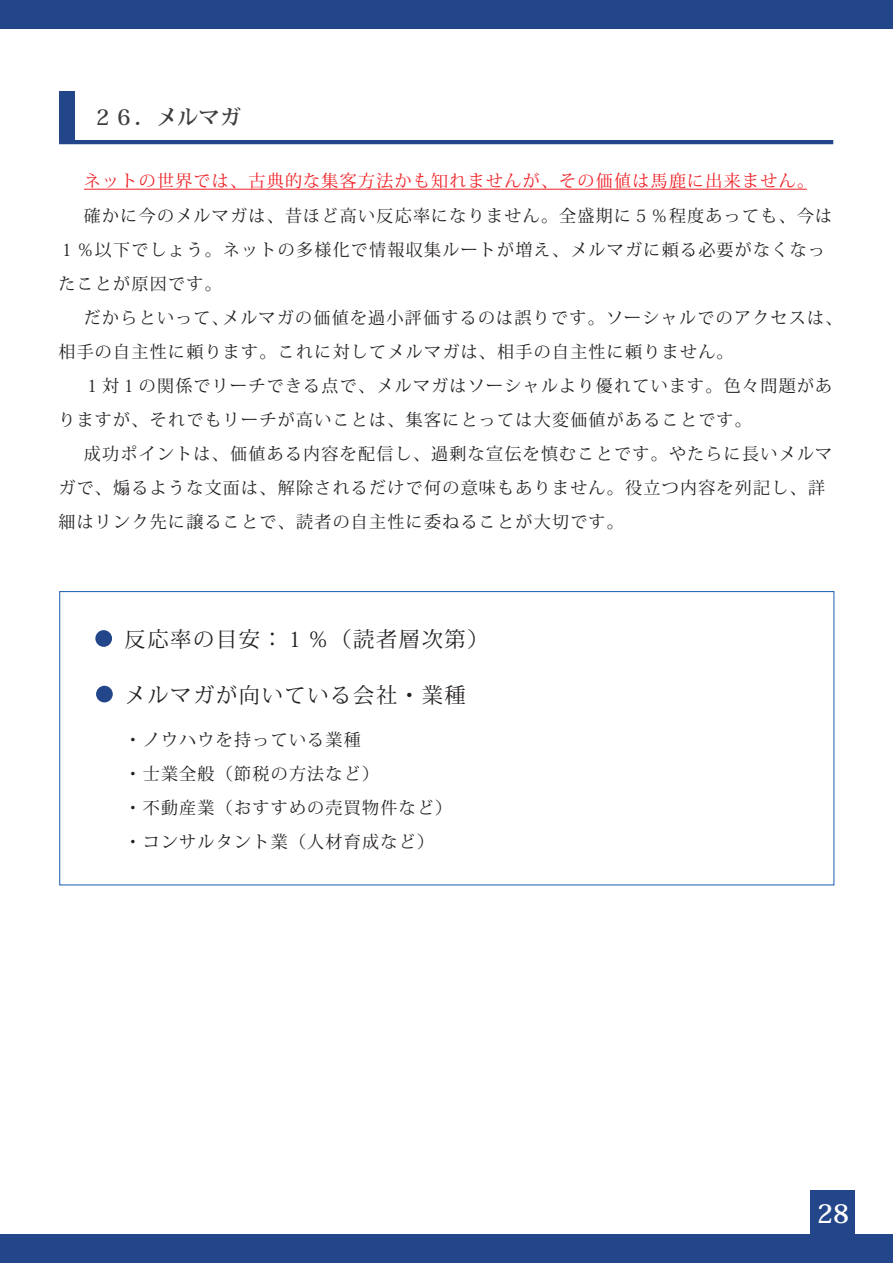
<style>
.page{position:relative;width:893px;height:1263px;background:#fff}
.page>*{position:absolute;margin:0;border:0;box-sizing:border-box;transform-origin:0 0}
.t1{font:700 25.5px "Koz Min Pr 6 N";color:#fff}
.t2{font:21.3px "Koz Min Pr 6 N";letter-spacing:.075em;color:#231f20}
.t3{font:700 21.3px "Koz Min Pr 6 N";color:#3e3e3f}
.t4{font:16.95px/34px "Koz Min Pr 6 N";letter-spacing:.075em;color:#231f20}
.t5{font:16.95px "Koz Min Pr 6 N";letter-spacing:.075em;color:#ee1d23}
</style>
<div class="page">
<div style="left:95px;top:630px;width:17px;height:17px;background:#224689;border-radius:50%"></div>
<div style="left:96px;top:686px;width:17px;height:16px;background:#224689;border-radius:50%"></div>
<div style="left:0;top:0;width:893px;height:28px;background:#224689"></div>
<div style="left:0;top:1235px;width:893px;height:28px;background:#224689"></div>
<div style="left:59px;top:92px;width:16px;height:50px;background:#224689"></div>
<div style="left:810px;top:1190px;width:45px;height:45px;background:#224689"></div>
<hr style="left:59px;top:140px;width:774px;height:4px;background:#224689">
<hr style="left:84px;top:189px;width:723px;height:1px;background:#ee1d23">
<p class="t3" style="left:92px;top:105px;width:150px">２６．メルマガ</p>
<p class="t5" style="left:84px;top:172px;width:732px">ネットの世界では、古典的な集客方法かも知れませんが、その価値は馬鹿に出来ません。</p>
<p class="t4" style="left:58px;top:199px;width:775px;text-indent:26px">確かに今のメルマガは、昔ほど高い反応率になりません。全盛期に５％程度あっても、今は<br>１％以下でしょう。ネットの多様化で情報収集ルートが増え、メルマガに頼る必要がなくなったことが原因です。</p>
<p class="t4" style="left:58px;top:301px;width:786px;text-indent:26px">だからといって、メルマガの価値を過小評価するのは誤りです。ソーシャルでのアクセスは、相手の自主性に頼ります。これに対してメルマガは、相手の自主性に頼りません。</p>
<p class="t4" style="left:58px;top:369px;width:775px;text-indent:26px">１対１の関係でリーチできる点で、メルマガはソーシャルより優れています。色々問題がありますが、それでもリーチが高いことは、集客にとっては大変価値があることです。</p>
<p class="t4" style="left:58px;top:437px;width:775px;text-indent:26px">成功ポイントは、価値ある内容を配信し、過剰な宣伝を慎むことです。やたらに長いメルマガで、煽るような文面は、解除されるだけで何の意味もありません。役立つ内容を列記し、詳細はリンク先に譲ることで、読者の自主性に委ねることが大切です。</p>
<p class="t2" style="left:125px;top:627px;width:366px">反応率の目安：１％（読者層次第）</p>
<p class="t2" style="left:125px;top:683px;width:343px">メルマガが向いている会社・業種</p>
<p class="t4" style="left:124px;top:723px;width:329px">・ノウハウを持っている業種<br>・士業全般（節税の方法など）<br>・不動産業（おすすめの売買物件など）・コンサルタント業（人材育成など）</p>
<h1 class="t1" style="left:817px;top:1199px;width:33px">28</h1>
</div>
